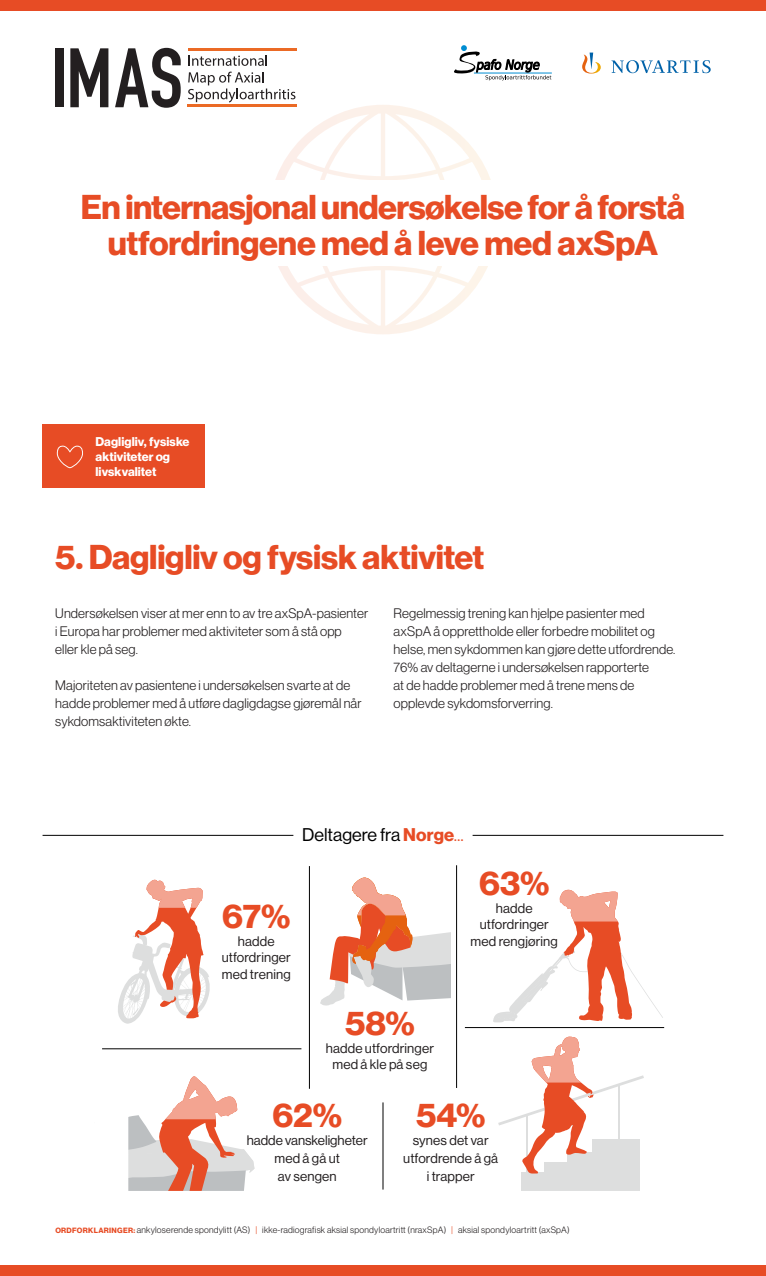
<style>
.page{position:relative;width:766px;height:1276px;background:#fff}
.page>*{position:absolute;margin:0;border:0;box-sizing:border-box;transform-origin:0 0}
.Tittel{font:700 33.75px/36px "Volta Modern Display 75";letter-spacing:-.015em;color:#e74c25;text-align:center}
.Uthevet_-_Infographi{font:700 33.75px "Volta Modern Display 75";color:#e74c25}
.t1{font:18px "Volta Modern Display 55 Roman";color:#000}
.Brødtekst{font:300 13.5px/18px "Volta Modern Display 45";letter-spacing:.01em;color:#231f20}
.Brødtekst_-_Infograp{font:13.5px/18px "Volta Modern Display 55 Roman";letter-spacing:.01em;color:#231f20;text-align:center}
.Knapp_-_inaktiv__lin{font:700 12.45px/14.9px "Volta Modern Display 75";letter-spacing:.005em;color:#fff}
.t2{font:300 9px "Volta Modern Display 45";letter-spacing:.025em;color:#231f20}
.s1{font-family:"Volta Modern Display 75";font-weight:700;color:#e74c25}
.s2{color:#e74c25}
.s3{font-family:"Volta Modern Display 75";font-weight:700;font-size:7.5px;color:#e74c25}
</style>
<div class="page">
<svg style="left:275px;top:105px;width:216px;height:229px"></svg>
<svg style="left:70px;top:48px;width:38px;height:59px"></svg>
<svg style="left:115px;top:48px;width:66px;height:60px"></svg>
<hr style="left:188px;top:48px;width:108px;height:3px;background:#eb6a25">
<hr style="left:187px;top:104px;width:109px;height:3px;background:#eb6a25">
<div style="left:55px;top:48px;width:8px;height:59px;background:#231f20"></div>
<svg style="left:188px;top:55px;width:79px;height:11px"></svg>
<svg style="left:188px;top:72px;width:107px;height:30px"></svg>
<div style="left:0;top:1265px;width:765px;height:11px;background:#e74c25"></div>
<div style="left:0;top:0;width:765px;height:11px;background:#e74c25"></div>
<div style="left:0;top:181px;width:765px;height:85px;background:#fff"></div>
<svg style="left:454px;top:45px;width:97px;height:35px"></svg>
<svg style="left:582px;top:53px;width:128px;height:21px"></svg>
<hr style="left:43px;top:835px;width:250px;height:1px;background:#000">
<hr style="left:472px;top:835px;width:251px;height:1px;background:#000">
<svg style="left:320px;top:877px;width:138px;height:128px"></svg>
<hr style="left:465px;top:1027px;width:199px;height:1px;background:#000">
<hr style="left:102px;top:1048px;width:199px;height:1px;background:#000">
<svg style="left:118px;top:879px;width:92px;height:145px"></svg>
<hr style="left:383px;top:1102px;width:1px;height:87px;background:#000">
<div style="left:568px;top:1152px;width:71px;height:43px;background:#dddede"></div>
<div style="left:521px;top:1172px;width:48px;height:23px;background:#dddede"></div>
<svg style="left:498px;top:1036px;width:145px;height:137px"></svg>
<hr style="left:309px;top:866px;width:1px;height:222px;background:#000">
<hr style="left:456px;top:865px;width:1px;height:223px;background:#000">
<svg style="left:128px;top:1076px;width:126px;height:115px"></svg>
<svg style="left:493px;top:889px;width:170px;height:133px"></svg>
<div style="left:125px;top:1191px;width:521px;height:22px;background:#fff"></div>
<div style="left:43px;top:424px;width:162px;height:64px;background:#e74c25"></div>
<svg style="left:57px;top:446px;width:26px;height:22px"></svg>
<h1 class="Tittel" style="left:81px;top:190px;width:605px">En internasjonal undersøkelse for å forstå utfordringene med å leve med axSpA</h1>
<p class="Knapp_-_inaktiv__lin" style="left:95px;top:435px;width:96px">Dagligliv, fysiske aktiviteter og livskvalitet</p>
<p class="Tittel" style="left:55px;top:540px;width:430px">5. Dagligliv og fysisk aktivitet</p>
<p class="Brødtekst" style="left:55px;top:604px;width:314px">Undersøkelsen viser at mer enn to av tre axSpA-pasienter i Europa har problemer med aktiviteter som å stå opp eller kle på seg.</p>
<p class="Brødtekst" style="left:55px;top:676px;width:308px">Majoriteten av pasientene i undersøkelsen svarte at de hadde problemer med å utføre dagligdagse gjøremål når sykdomsaktiviteten økte.</p>
<p class="Brødtekst" style="left:393px;top:604px;width:283px">Regelmessig trening kan hjelpe pasienter med axSpA å opprettholde eller forbedre mobilitet og helse, men sykdommen kan gjøre dette utfordrende.<br>76% av deltagerne i undersøkelsen rapporterte<br>at de hadde problemer med å trene mens de opplevde sykdomsforverring.</p>
<p class="Uthevet_-_Infographi" style="left:222px;top:896px;width:70px">67%</p>
<p class="Brødtekst_-_Infograp" style="left:222px;top:932px;width:70px;line-height:16.5px">hadde utfordringer</p>
<p class="Brødtekst_-_Infograp" style="left:222px;top:965px;width:70px">med trening</p>
<p class="t1" style="left:302px;top:824px;width:163px">Deltagere fra <span class="s1">Norge</span><span class="s2">...</span></p>
<p class="Uthevet_-_Infographi" style="left:479px;top:863px;width:72px">63%</p>
<p class="Brødtekst_-_Infograp" style="left:479px;top:900px;width:70px;line-height:16.5px">hadde utfordringer</p>
<p class="Brødtekst_-_Infograp" style="left:470px;top:932px;width:89px">med rengjøring</p>
<p class="Uthevet_-_Infographi" style="left:345px;top:1003px;width:71px">58%</p>
<p class="Brødtekst_-_Infograp" style="left:326px;top:1039px;width:110px">hadde utfordringer</p>
<p class="Brødtekst_-_Infograp" style="left:332px;top:1055px;width:96px">med å kle på seg</p>
<p class="Uthevet_-_Infographi" style="left:416px;top:1095px;width:71px">54%</p>
<p class="Brødtekst_-_Infograp" style="left:403px;top:1131px;width:96px">synes det var utfordrende å gå i trapper</p>
<p class="Uthevet_-_Infographi" style="left:272px;top:1095px;width:71px">62%</p>
<p class="Brødtekst_-_Infograp" style="left:247px;top:1131px;width:122px">hadde vanskeligheter med å gå ut<br>av sengen</p>
<p class="t2" style="left:55px;top:1225px;width:515px"><span class="s3">ORDFORKLARINGER:</span> ankyloserende spondylitt (AS) <span class="s2">|</span> ikke-radiografisk aksial spondyloartritt (nraxSpA) <span class="s2">|</span> aksial spondyloartritt (axSpA)</p>
</div>
